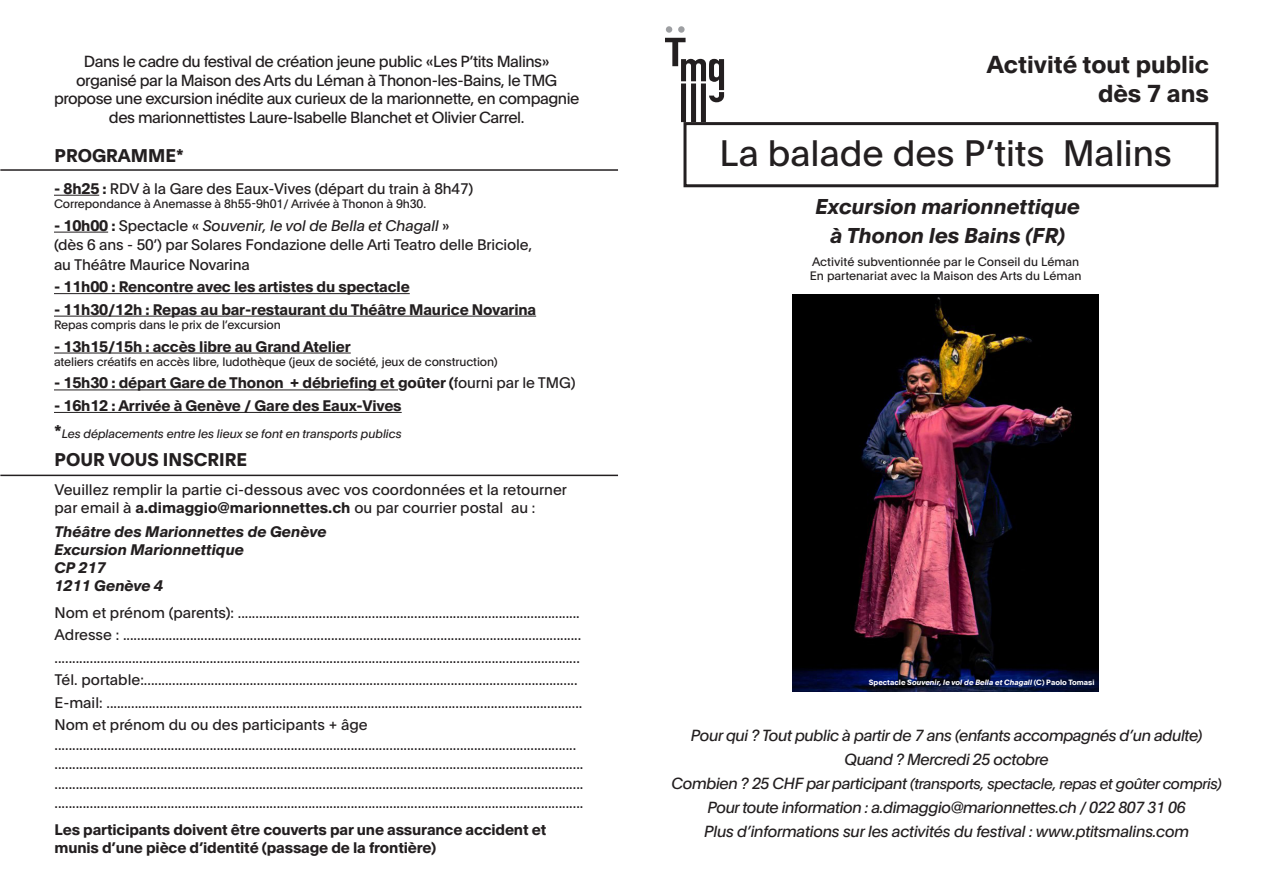
<style>
.page{position:relative;width:1263px;height:893px;background:#fff}
.page>*{position:absolute;margin:0;border:0;box-sizing:border-box;transform-origin:0 0}
.t1{font:36px "Plain";color:#231f20}
.t2{font:700 24px "Plain";color:#231f20}
.t3{font:italic 700 21px "Plain";color:#231f20}
.t4{font:700 18px "Plain";color:#231f20}
.t5{font:15.75px/18.9px "Plain";letter-spacing:-.03em;color:#231f20;text-align:center}
.t6{font:italic 15.75px "Plain";letter-spacing:-.03em;color:#231f20}
.t7{font:15px/19.5px "Plain";color:#231f20}
.t8{font:700 15px "Plain";letter-spacing:-.01em;color:#231f20}
.t9{font:italic 15px "Plain";letter-spacing:-.03em;color:#231f20}
.t10{font:italic 700 15px "Plain";color:#231f20}
.t11{font:italic 15px "Plain";letter-spacing:-.01em;color:#231f20}
.t12{font:12px "Plain";letter-spacing:-.01em;color:#231f20}
.t13{font:italic 12px "Plain";letter-spacing:-.01em;color:#231f20}
.t14{font:italic 700 7.5px "Plain";color:#fff}
.s1{font-weight:700}
.s2{font-weight:700;font-style:normal}
.s3{font-style:normal}
.s4{font-weight:400}
.s5{font-weight:700;font-style:normal;font-size:18px}
.s6{font-size:15.75px}
</style>
<div class="page">
<div style="left:683px;top:122px;width:535px;height:65px;border:3px solid #231f20"></div>
<img style="left:793px;top:295px;width:305px;height:396px">
<hr style="left:0;top:169px;width:618px;height:2px;background:#231f20">
<hr style="left:54px;top:195px;width:45px;height:1px;background:#231f20">
<hr style="left:54px;top:232px;width:54px;height:1px;background:#231f20">
<hr style="left:54px;top:293px;width:356px;height:1px;background:#231f20">
<hr style="left:54px;top:316px;width:482px;height:1px;background:#231f20">
<hr style="left:54px;top:353px;width:297px;height:1px;background:#231f20">
<hr style="left:54px;top:390px;width:344px;height:1px;background:#231f20">
<hr style="left:54px;top:412px;width:348px;height:1px;background:#231f20">
<hr style="left:0;top:475px;width:618px;height:1px;background:#231f20">
<svg style="left:665px;top:38px;width:59px;height:84px"></svg>
<div style="left:666px;top:26px;width:6px;height:7px;background:#9d9fa2;border-radius:50%"></div>
<div style="left:678px;top:26px;width:7px;height:7px;background:#9d9fa2;border-radius:50%"></div>
<p class="t5" style="left:54px;top:51px;width:527px">Dans le cadre du festival de création jeune public «Les P’tits Malins» organisé par la Maison des Arts du Léman à Thonon-les-Bains, le TMG propose une excursion inédite aux curieux de la marionnette, en compagnie des marionnettistes Laure-Isabelle Blanchet et Olivier Carrel.</p>
<p class="t4" style="left:55px;top:143px;width:131px">PROGRAMME*</p>
<p class="t7" style="left:54px;top:178px;width:421px"><span class="s1">- 8h25 :</span> RDV à la Gare des Eaux-Vives (départ du train à 8h47)</p>
<p class="t12" style="left:54px;top:195px;width:374px">Correpondance à Anemasse à 8h55-9h01/ Arrivée à Thonon à 9h30.</p>
<p class="t11" style="left:54px;top:215px;width:397px"><span class="s2">- 10h00 :</span> <span class="s3">Spectacle «</span> Souvenir, le vol de Bella et Chagall <span class="s3">»</span></p>
<p class="t7" style="left:54px;top:234px;width:480px">(dès 6 ans - 50’) par Solares Fondazione delle Arti Teatro delle Briciole,</p>
<p class="t7" style="left:54px;top:254px;width:197px">au Théâtre Maurice Novarina</p>
<p class="t8" style="left:54px;top:276px;width:357px">- 11h00 : Rencontre avec les artistes du spectacle</p>
<p class="t8" style="left:54px;top:298px;width:484px">- 11h30/12h : Repas au bar-restaurant du Théâtre Maurice Novarina</p>
<p class="t12" style="left:54px;top:316px;width:228px">Repas compris dans le prix de l’excursion</p>
<p class="t8" style="left:54px;top:335px;width:298px">- 13h15/15h : accès libre au Grand Atelier</p>
<p class="t12" style="left:54px;top:353px;width:445px">ateliers créatifs en accès libre, ludothèque (jeux de société, jeux de construction)</p>
<p class="t8" style="left:54px;top:372px;width:523px">- 15h30 : départ Gare de Thonon + débriefing et goûter (<span class="s4">fourni par le TMG)</span></p>
<p class="t8" style="left:54px;top:395px;width:349px">- 16h12 : Arrivée à Genève / Gare des Eaux-Vives</p>
<p class="t13" style="left:54px;top:425px;width:349px"><span class="s5">*</span>Les déplacements entre les lieux se font en transports publics</p>
<p class="t4" style="left:55px;top:447px;width:194px">POUR VOUS INSCRIRE</p>
<p class="t7" style="left:55px;top:479px;width:514px;line-height:18px">Veuillez remplir la partie ci-dessous avec vos coordonnées et la retourner par email à <span class="s1">a.dimaggio@marionnettes.ch</span> ou par courrier postal au :</p>
<p class="t10" style="left:55px;top:520px;width:274px">Théâtre des Marionnettes de Genève</p>
<p class="t10" style="left:55px;top:538px;width:191px">Excursion Marionnettique</p>
<p class="t10" style="left:55px;top:556px;width:53px">CP 217</p>
<p class="t10" style="left:55px;top:574px;width:110px">1211 Genève 4</p>
<p class="t7" style="left:55px;top:602px;width:527px">Nom et prénom (parents): .................................................................................................</p>
<p class="t7" style="left:55px;top:623px;width:528px;line-height:22.5px">Adresse : .................................................................................................................................. .....................................................................................................................................................</p>
<p class="t7" style="left:55px;top:668px;width:529px;line-height:22.5px">Tél. portable:...........................................................................................................................<br>E-mail: .......................................................................................................................................</p>
<p class="t7" style="left:55px;top:714px;width:315px">Nom et prénom du ou des participants + âge</p>
<p class="t7" style="left:55px;top:734px;width:530px">.................................................................................................................................................... ...................................................................................................................................................... ...................................................................................................................................................... ......................................................................................................................................................</p>
<p class="t8" style="left:55px;top:819px;width:493px">Les participants doivent être couverts par une assurance accident et</p>
<p class="t8" style="left:55px;top:837px;width:383px">munis d’une pièce d’identité (passage de la frontière)</p>
<p class="t2" style="left:987px;top:47px;width:224px">Activité tout public</p>
<p class="t2" style="left:1098px;top:76px;width:112px">dès 7 ans</p>
<p class="t1" style="left:719px;top:127px;width:454px">La balade des P’tits Malins</p>
<p class="t3" style="left:815px;top:192px;width:266px">Excursion marionnettique</p>
<p class="t3" style="left:830px;top:220px;width:236px">à Thonon les Bains (FR)</p>
<p class="t12" style="left:812px;top:253px;width:269px">Activité subventionnée par le Conseil du Léman</p>
<p class="t12" style="left:810px;top:267px;width:273px">En partenariat avec la Maison des Arts du Léman</p>
<p class="t14" style="left:869px;top:677px;width:227px"><span class="s3">Spectacle</span> Souvenir, le vol de Bella et Chagall <span class="s3">(C) Paolo Tomasi</span></p>
<p class="t6" style="left:691px;top:724px;width:513px">Pour qui ? Tout public à partir de 7 ans (enfants accompagnés d’un adulte)</p>
<p class="t6" style="left:845px;top:748px;width:206px">Quand ? Mercredi 25 octobre</p>
<p class="t9" style="left:672px;top:773px;width:552px"><span class="s6">Combien ? 25 CHF par participant</span> (transports, spectacle, repas et goûter compris)</p>
<p class="t6" style="left:707px;top:796px;width:480px">Pour toute information : a.dimaggio@marionnettes.ch / 022 807 31 06</p>
<p class="t6" style="left:704px;top:820px;width:487px">Plus d’informations sur les activités du festival : www.ptitsmalins.com</p>
</div>
